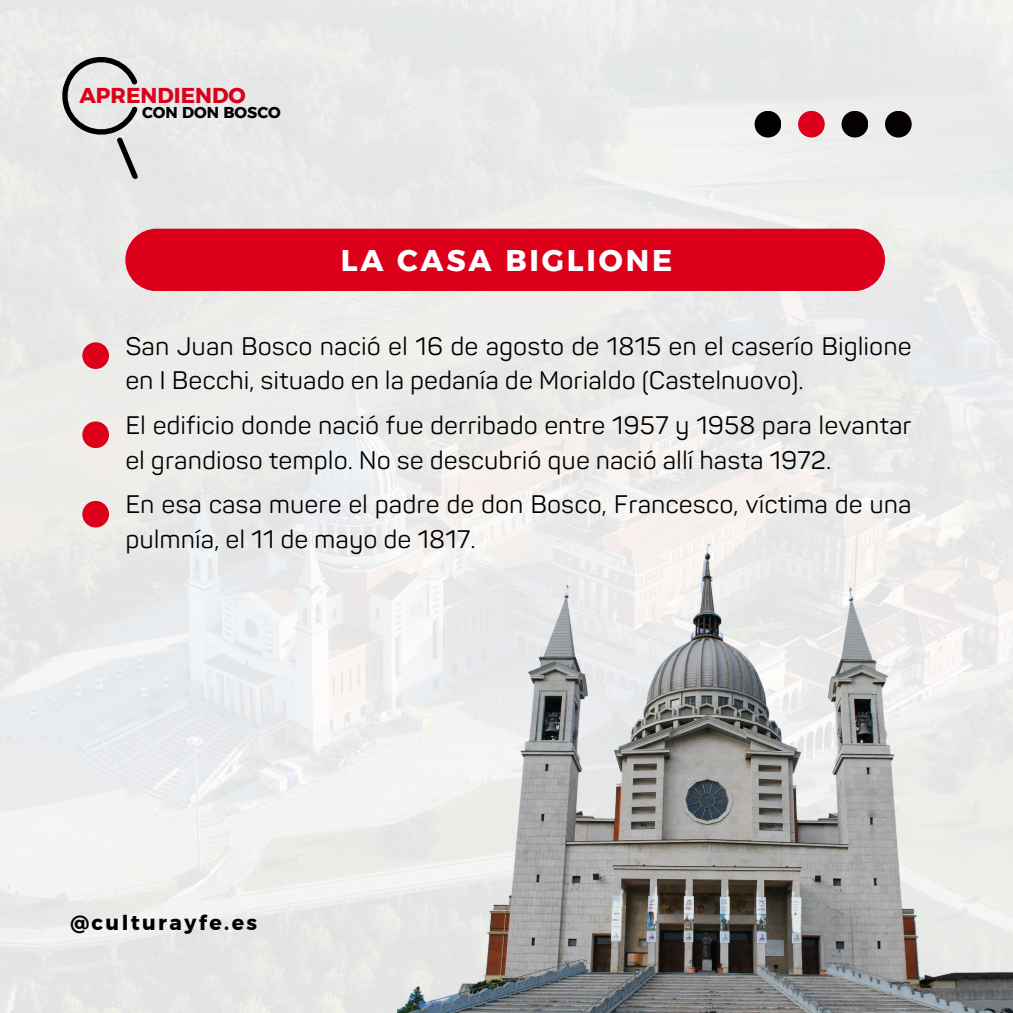
<style>
.page{position:relative;width:1013px;height:1013px;background:#fff}
.page>*{position:absolute;margin:0;border:0;box-sizing:border-box;transform-origin:0 0}
.t1{font:29.88px "Kief Montaser Bold";letter-spacing:.095em;color:#fff}
.t2{font:25px/34.8px "Panton";color:#000}
.t3{font:21.5px "Kief Montaser Bold";color:#dc001b}
.t4{font:20.62px "Kief Montaser Bold";letter-spacing:.115em;color:#000}
.t5{font:15.75px "Kief Montaser Bold";color:#000}
</style>
<div class="page">
<img style="left:0;top:0;width:1012px;height:1012px">
<div style="left:885px;top:111px;width:26px;height:26px;background:#040100;border-radius:50%"></div>
<div style="left:841px;top:111px;width:27px;height:26px;background:#040100;border-radius:50%"></div>
<div style="left:798px;top:111px;width:26px;height:26px;background:#dc001b;border-radius:50%"></div>
<div style="left:754px;top:111px;width:27px;height:26px;background:#000;border-radius:50%"></div>
<div style="left:125px;top:229px;width:760px;height:62px;background:#dc001b"></div>
<div style="left:82px;top:342px;width:27px;height:27px;background:#dc001b;border-radius:50%"></div>
<div style="left:82px;top:421px;width:27px;height:27px;background:#dc001b;border-radius:50%"></div>
<div style="left:82px;top:501px;width:27px;height:26px;background:#dc001b;border-radius:50%"></div>
<svg style="left:41px;top:42px;width:136px;height:138px;background:#d6d8d7"></svg>
<img style="left:398px;top:527px;width:614px;height:485px">
<p class="t3" style="left:79px;top:82px;width:168px">APRENDIENDO</p>
<p class="t5" style="left:142px;top:102px;width:140px">CON DON BOSCO</p>
<p class="t1" style="left:341px;top:242px;width:333px">LA CASA BIGLIONE</p>
<h2 class="t2" style="left:125px;top:329px;width:787px">San Juan Bosco nació el 16 de agosto de 1815 en el caserío Biglione en I Becchi, situado en la pedanía de Morialdo (Castelnuovo).</h2>
<h2 class="t2" style="left:125px;top:408px;width:787px">El edificio donde nació fue derribado entre 1957 y 1958 para levantar el grandioso templo. No se descubrió que nació allí hasta 1972.</h2>
<h2 class="t2" style="left:125px;top:488px;width:787px">En esa casa muere el padre de don Bosco, Francesco, víctima de una pulmnía, el 11 de mayo de 1817.</h2>
<h1 class="t4" style="left:70px;top:910px;width:188px">@culturayfe.es</h1>
</div>
